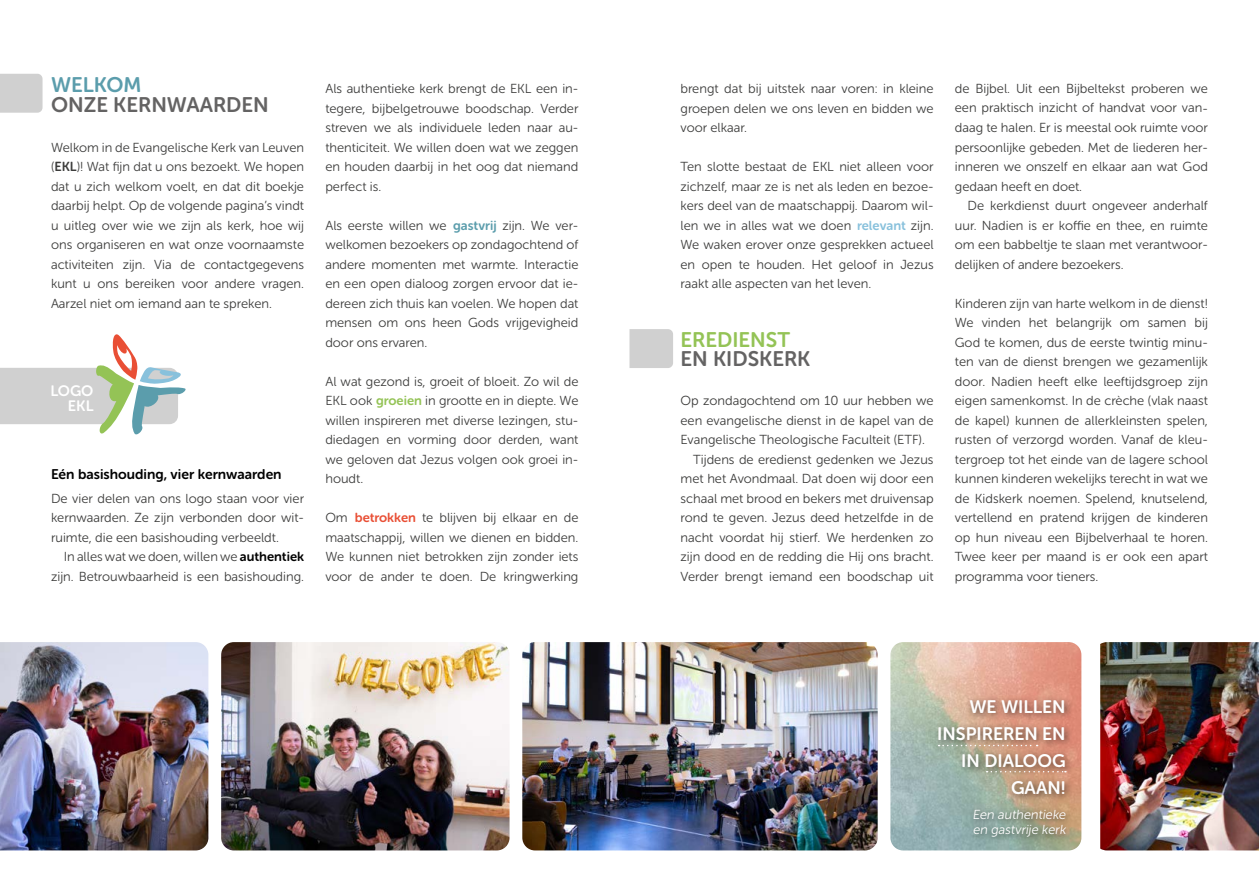
<style>
.page{position:relative;width:1259px;height:893px;background:#fff}
.page>*{position:absolute;margin:0;border:0;box-sizing:border-box;transform-origin:0 0}
.t1{font:21px "Museo Sans Rounded 700";color:#646363}
.t2{font:21px "Museo Sans Rounded 700";color:#94c356}
.t3{font:21px "Museo Sans Rounded 700";color:#5b9dac}
.t4{font:18px/27px "Museo Sans Rounded 700";color:#fff;text-align:right}
.t5{font:15px/15px "Museo Sans Rounded 700";color:#fff;text-align:right}
.t6{font:13.95px "Museo Sans Rounded 700";color:#000}
.t7{font:13.05px/19.5px "Museo Sans Rounded 300";color:#3c3c3b;text-align:justify}
.t8{font:13.05px/15px "Museo Sans Rounded 300";color:#fff}
.s1{font-family:"Museo Sans Rounded 700"}
.s2{font-family:"Museo Sans Rounded 700";color:#000}
.s3{font-family:"Museo Sans Rounded 700";color:#5b9dac}
.s4{font-family:"Museo Sans Rounded 700";color:#94c356}
.s5{font-family:"Museo Sans Rounded 700";color:#e94f35}
.s6{font-family:"Museo Sans Rounded 700";color:#88c1dc}
</style>
<div class="page">
<div style="left:0;top:74px;width:43px;height:39px;background:#d0d0d0"></div>
<div style="left:629px;top:329px;width:44px;height:39px;background:#d0d0d0"></div>
<img style="left:0;top:642px;width:208px;height:208px">
<img style="left:221px;top:642px;width:288px;height:208px">
<img style="left:522px;top:642px;width:355px;height:208px">
<img style="left:1100px;top:642px;width:159px;height:208px">
<img style="left:890px;top:642px;width:191px;height:208px">
<svg style="left:0;top:334px;width:186px;height:101px"></svg>
<div style="left:933px;top:695px;width:140px;height:107px;background:#000;opacity:.6"></div>
<svg style="left:938px;top:745px;width:99px;height:1px"></svg>
<svg style="left:986px;top:771px;width:80px;height:1px"></svg>
<div style="left:968px;top:805px;width:105px;height:40px;background:#000;opacity:.6"></div>
<h1 class="t3" style="left:51px;top:73px;width:92px">WELKOM</h1>
<h1 class="t1" style="left:51px;top:93px;width:219px">ONZE KERNWAARDEN</h1>
<p class="t7" style="left:51px;top:137px;width:255px">Welkom in de Evangelische Kerk van Leuven (<span class="s1">EKL</span>)! Wat fijn dat u ons bezoekt. We hopen dat u zich welkom voelt, en dat dit boekje daarbij helpt. Op de volgende pagina’s vindt u uitleg over wie we zijn als kerk, hoe wij ons organiseren en wat onze voornaamste activiteiten zijn. Via de contactgegevens kunt u ons bereiken voor andere vragen.<br>Aarzel niet om iemand aan te spreken.</p>
<p class="t5" style="left:51px;top:383px;width:44px">LOGO<br>EKL</p>
<p class="t6" style="left:51px;top:466px;width:232px">Eén basishouding, vier kernwaarden</p>
<p class="t7" style="left:51px;top:488px;width:254px">De vier delen van ons logo staan voor vier kernwaarden. Ze zijn verbonden door wit&shy;ruimte, die een basishouding verbeeldt.</p>
<p class="t7" style="left:51px;top:547px;width:255px;text-align:right">In alles wat we doen, willen we <span class="s2">authentiek </span>zijn. Betrouwbaarheid is een basishouding.</p>
<p class="t7" style="left:325px;top:79px;width:255px">Als authentieke kerk brengt de EKL een in&shy;tegere, bijbelgetrouwe boodschap. Verder streven we als individuele leden naar au&shy;thenticiteit. We willen doen wat we zeggen en houden daarbij in het oog dat niemand perfect is.</p>
<p class="t7" style="left:325px;top:215px;width:255px">Als eerste willen we <span class="s3">gastvrij</span> zijn. We ver&shy;welkomen bezoekers op zondagochtend of andere momenten met warmte. Interactie en een open dialoog zorgen ervoor dat ie&shy;dereen zich thuis kan voelen. We hopen dat mensen om ons heen Gods vrijgevigheid door ons ervaren.</p>
<p class="t7" style="left:325px;top:371px;width:255px">Al wat gezond is, groeit of bloeit. Zo wil de EKL ook <span class="s4">groeien</span> in grootte en in diepte. We willen inspireren met diverse lezingen, stu&shy;diedagen en vorming door derden, want we geloven dat Jezus volgen ook groei in&shy;houdt.</p>
<p class="t7" style="left:325px;top:508px;width:255px">Om <span class="s5">betrokken</span> te blijven bij elkaar en de maatschappij, willen we dienen en bidden.<br>We kunnen niet betrokken zijn zonder iets voor de ander te doen. De kringwerking</p>
<p class="t7" style="left:680px;top:79px;width:255px">brengt dat bij uitstek naar voren: in kleine groepen delen we ons leven en bidden we voor elkaar.</p>
<p class="t7" style="left:680px;top:157px;width:255px">Ten slotte bestaat de EKL niet alleen voor zichzelf, maar ze is net als leden en bezoe&shy;kers deel van de maatschappij. Daarom wil&shy;len we in alles wat we doen <span class="s6">relevant</span> zijn.<br>We waken erover onze gesprekken actueel en open te houden. Het geloof in Jezus raakt alle aspecten van het leven.</p>
<h1 class="t2" style="left:680px;top:328px;width:111px">EREDIENST</h1>
<h1 class="t1" style="left:680px;top:347px;width:131px">EN KIDSKERK</h1>
<p class="t7" style="left:680px;top:391px;width:255px">Op zondagochtend om 10 uur hebben we</p>
<p class="t7" style="left:680px;top:410px;width:254px">een evangelische dienst in de kapel van de</p>
<p class="t7" style="left:680px;top:430px;width:246px">Evangelische Theologische Faculteit (ETF).</p>
<p class="t7" style="left:693px;top:449px;width:242px">Tijdens de eredienst gedenken we Jezus</p>
<p class="t7" style="left:680px;top:469px;width:255px">met het Avondmaal. Dat doen wij door een</p>
<p class="t7" style="left:680px;top:488px;width:254px">schaal met brood en bekers met druivensap</p>
<p class="t7" style="left:680px;top:508px;width:254px">rond te geven. Jezus deed hetzelfde in de</p>
<p class="t7" style="left:680px;top:527px;width:255px">nacht voordat hij stierf. We herdenken zo</p>
<p class="t7" style="left:680px;top:547px;width:254px">zijn dood en de redding die Hij ons bracht.</p>
<p class="t7" style="left:680px;top:566px;width:255px">Verder brengt iemand een boodschap uit</p>
<p class="t7" style="left:955px;top:79px;width:255px">de Bijbel. Uit een Bijbeltekst proberen we een praktisch inzicht of handvat voor van&shy;daag te halen. Er is meestal ook ruimte voor persoonlijke gebeden. Met de liederen her&shy;inneren we onszelf en elkaar aan wat God gedaan heeft en doet.</p>
<p class="t7" style="left:955px;top:196px;width:254px;text-indent:13px">De kerkdienst duurt ongeveer anderhalf uur. Nadien is er koffie en thee, en ruimte om een babbeltje te slaan met verantwoor&shy;delijken of andere bezoekers.</p>
<p class="t7" style="left:955px;top:293px;width:255px">Kinderen zijn van harte welkom in de dienst!<br>We vinden het belangrijk om samen bij God te komen, dus de eerste twintig minu&shy;ten van de dienst brengen we gezamenlijk door. Nadien heeft elke leeftijdsgroep zijn eigen samenkomst. In de crèche (vlak naast de kapel) kunnen de allerkleinsten spelen, rusten of verzorgd worden. Vanaf de kleu&shy;tergroep tot het einde van de lagere school kunnen kinderen wekelijks terecht in wat we de Kidskerk noemen. Spelend, knutselend, vertellend en pratend krijgen de kinderen op hun niveau een Bijbelverhaal te horen.<br>Twee keer per maand is er ook een apart programma voor tieners.</p>
<h2 class="t4" style="left:937px;top:693px;width:130px">WE WILLEN<br>INSPIREREN EN<br>IN DIALOOG<br>GAAN!</h2>
<p class="t8" style="left:972px;top:807px;width:97px">Een authentieke en gastvrije kerk</p>
</div>
